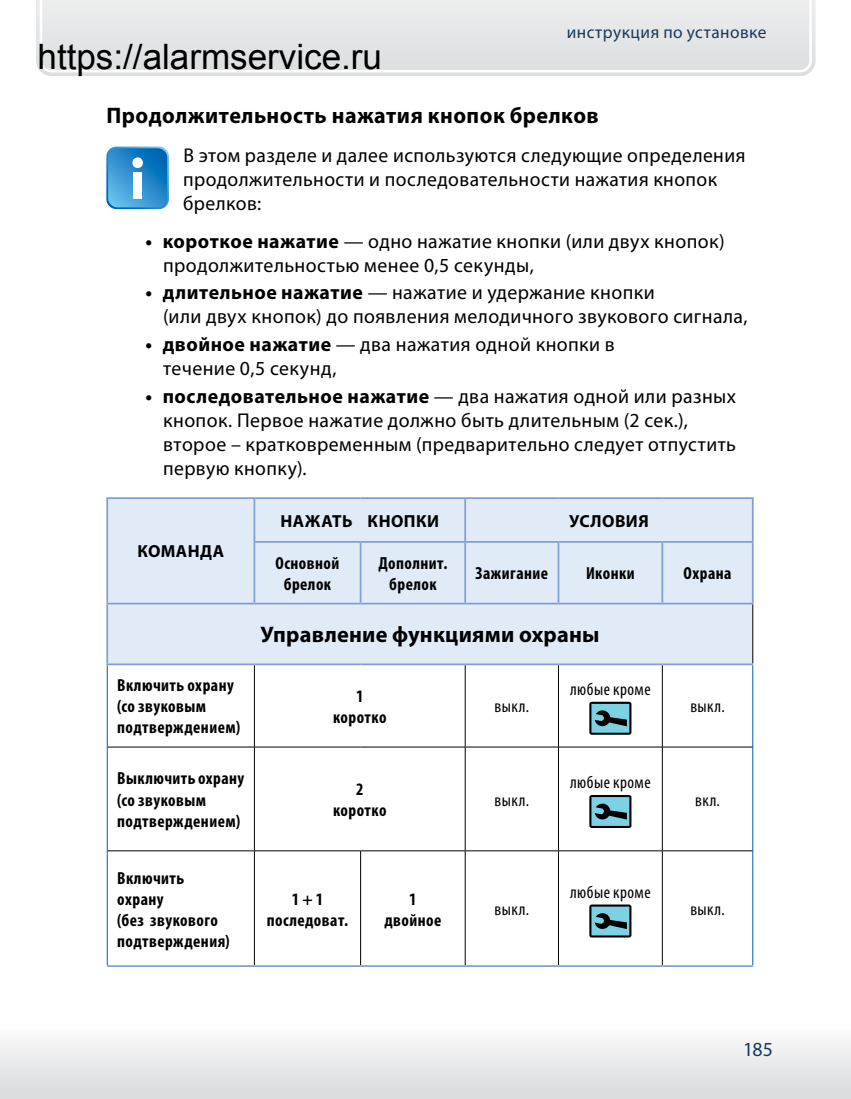
<style>
.page{position:relative;width:851px;height:1099px;background:#fff}
.page>*{position:absolute;margin:0;border:0;box-sizing:border-box;transform-origin:0 0}
.t1{font:700 22.5px "Myriad Pro";letter-spacing:.02em;color:#000}
.t2{font:20px/24px "Myriad Pro";letter-spacing:.02em;color:#000}
.t3{font:20px "Myriad Pro";color:#17395e}
.t4{font:700 condensed 17.5px/21px "Myriad Pro";letter-spacing:.025em;color:#000;text-align:center}
.t5{font:condensed 17.5px "Myriad Pro";letter-spacing:.03em;color:#000}
.t6{font:700 17.5px "Myriad Pro";letter-spacing:.025em;color:#000}
.t7{font:17.5px "Myriad Pro";letter-spacing:.025em;color:#17395e}
.s1{font-weight:700}
</style>
<div class="page">
<svg style="left:36px;top:0;width:779px;height:76px;background:#dedfe0"></svg>
<svg style="left:38px;top:0;width:774px;height:74px;background:#dbdcdd"></svg>
<svg style="left:0;top:1041px;width:850px;height:57px"></svg>
<svg style="left:106px;top:146px;width:63px;height:63px;background:#3593cf"></svg>
<div style="left:132px;top:157px;width:11px;height:11px;background:#fff;border-radius:50%"></div>
<div style="left:133px;top:172px;width:9px;height:26px;background:#fff"></div>
<div style="left:108px;top:499px;width:644px;height:164px;background:#e1eaf7"></div>
<hr style="left:107px;top:665px;width:1px;height:82px;background:#005fae">
<hr style="left:752px;top:665px;width:1px;height:82px;background:#005fae">
<hr style="left:107px;top:747px;width:1px;height:103px;background:#005fae">
<hr style="left:752px;top:747px;width:1px;height:103px;background:#005fae">
<hr style="left:254px;top:665px;width:1px;height:81px;background:#000">
<hr style="left:464px;top:665px;width:1px;height:81px;background:#000">
<hr style="left:558px;top:665px;width:1px;height:81px;background:#000">
<hr style="left:661px;top:665px;width:1px;height:81px;background:#000">
<hr style="left:107px;top:746px;width:147px;height:1px;background:#000">
<hr style="left:254px;top:746px;width:106px;height:1px;background:#000">
<hr style="left:254px;top:747px;width:1px;height:103px;background:#000">
<hr style="left:360px;top:746px;width:105px;height:1px;background:#000">
<hr style="left:465px;top:746px;width:93px;height:1px;background:#000">
<hr style="left:464px;top:747px;width:1px;height:103px;background:#000">
<hr style="left:558px;top:746px;width:104px;height:1px;background:#000">
<hr style="left:558px;top:747px;width:1px;height:103px;background:#000">
<hr style="left:662px;top:746px;width:90px;height:1px;background:#000">
<hr style="left:661px;top:747px;width:1px;height:103px;background:#000">
<hr style="left:107px;top:850px;width:1px;height:115px;background:#005fae">
<hr style="left:752px;top:850px;width:1px;height:115px;background:#005fae">
<hr style="left:254px;top:851px;width:1px;height:114px;background:#000">
<hr style="left:360px;top:851px;width:1px;height:114px;background:#000">
<hr style="left:464px;top:851px;width:1px;height:114px;background:#000">
<hr style="left:558px;top:851px;width:1px;height:114px;background:#000">
<hr style="left:661px;top:851px;width:1px;height:114px;background:#000">
<hr style="left:106px;top:497px;width:148px;height:2px;background:#80a0d3">
<hr style="left:106px;top:499px;width:2px;height:43px;background:#80a0d3">
<hr style="left:106px;top:542px;width:2px;height:60px;background:#80a0d3">
<hr style="left:254px;top:497px;width:106px;height:2px;background:#80a0d3">
<hr style="left:253px;top:499px;width:2px;height:42px;background:#80a0d3">
<hr style="left:360px;top:497px;width:105px;height:2px;background:#80a0d3">
<hr style="left:465px;top:497px;width:93px;height:2px;background:#80a0d3">
<hr style="left:464px;top:499px;width:2px;height:42px;background:#80a0d3">
<hr style="left:558px;top:497px;width:104px;height:2px;background:#80a0d3">
<hr style="left:662px;top:497px;width:91px;height:2px;background:#80a0d3">
<hr style="left:751px;top:499px;width:2px;height:42px;background:#80a0d3">
<hr style="left:253px;top:541px;width:107px;height:2px;background:#80a0d3">
<hr style="left:253px;top:543px;width:2px;height:59px;background:#80a0d3">
<hr style="left:360px;top:541px;width:105px;height:2px;background:#80a0d3">
<hr style="left:359px;top:543px;width:2px;height:59px;background:#80a0d3">
<hr style="left:465px;top:541px;width:93px;height:2px;background:#80a0d3">
<hr style="left:464px;top:543px;width:2px;height:59px;background:#80a0d3">
<hr style="left:558px;top:541px;width:104px;height:2px;background:#80a0d3">
<hr style="left:557px;top:543px;width:2px;height:59px;background:#80a0d3">
<hr style="left:662px;top:541px;width:91px;height:2px;background:#80a0d3">
<hr style="left:661px;top:543px;width:2px;height:59px;background:#80a0d3">
<hr style="left:751px;top:543px;width:2px;height:59px;background:#80a0d3">
<hr style="left:107px;top:965px;width:147px;height:1px;background:#80a0d3">
<hr style="left:254px;top:965px;width:106px;height:1px;background:#80a0d3">
<hr style="left:360px;top:965px;width:105px;height:1px;background:#80a0d3">
<hr style="left:465px;top:965px;width:93px;height:1px;background:#80a0d3">
<hr style="left:558px;top:965px;width:104px;height:1px;background:#80a0d3">
<hr style="left:662px;top:965px;width:91px;height:1px;background:#80a0d3">
<hr style="left:107px;top:850px;width:147px;height:1px;background:#000">
<hr style="left:254px;top:850px;width:106px;height:1px;background:#000">
<hr style="left:360px;top:850px;width:105px;height:1px;background:#000">
<hr style="left:465px;top:850px;width:93px;height:1px;background:#000">
<hr style="left:558px;top:850px;width:104px;height:1px;background:#000">
<hr style="left:662px;top:850px;width:90px;height:1px;background:#000">
<hr style="left:106px;top:604px;width:2px;height:59px;background:#80a0d3">
<hr style="left:106px;top:602px;width:148px;height:2px;background:#80a0d3">
<hr style="left:254px;top:602px;width:106px;height:2px;background:#80a0d3">
<hr style="left:360px;top:602px;width:105px;height:2px;background:#80a0d3">
<hr style="left:465px;top:602px;width:93px;height:2px;background:#80a0d3">
<hr style="left:558px;top:602px;width:104px;height:2px;background:#80a0d3">
<hr style="left:662px;top:602px;width:91px;height:2px;background:#80a0d3">
<hr style="left:752px;top:604px;width:1px;height:59px;background:#000">
<hr style="left:106px;top:663px;width:148px;height:2px;background:#80a0d3">
<hr style="left:254px;top:663px;width:106px;height:2px;background:#80a0d3">
<hr style="left:360px;top:663px;width:105px;height:2px;background:#80a0d3">
<hr style="left:465px;top:663px;width:93px;height:2px;background:#80a0d3">
<hr style="left:558px;top:663px;width:104px;height:2px;background:#80a0d3">
<hr style="left:662px;top:663px;width:91px;height:2px;background:#80a0d3">
<svg style="left:589px;top:701px;width:42px;height:33px"></svg>
<svg style="left:589px;top:795px;width:42px;height:33px"></svg>
<svg style="left:589px;top:904px;width:42px;height:33px"></svg>
<p class="t7" style="left:566px;top:22px;width:201px">инструкция по установке</p>
<p class="t1" style="left:106px;top:101px;width:494px">Продолжительность нажатия кнопок брелков</p>
<p class="t2" style="left:183px;top:142px;width:563px">В этом разделе и далее используются следующие определения продолжительности и последовательности нажатия кнопок брелков:</p>
<p class="t2" style="left:163px;top:229px;width:563px;text-indent:-18px"><span class="s1">• короткое нажатие</span> — одно нажатие кнопки (или двух кнопок) продолжительностью менее 0,5 секунды,</p>
<p class="t2" style="left:163px;top:280px;width:586px;text-indent:-18px"><span class="s1">• длительное нажатие</span> — нажатие и удержание кнопки<br>(или двух кнопок) до появления мелодичного звукового сигнала,</p>
<p class="t2" style="left:163px;top:332px;width:453px;text-indent:-18px"><span class="s1">• двойное нажатие</span> — два нажатия одной кнопки в течение 0,5 секунд,</p>
<p class="t2" style="left:163px;top:383px;width:574px;text-indent:-18px"><span class="s1">• последовательное нажатие</span> — два нажатия одной или разных кнопок. Первое нажатие должно быть длительным (2 сек.), второе – кратковременным (предварительно следует отпустить первую кнопку).</p>
<p class="t6" style="left:137px;top:540px;width:88px">КОМАНДА</p>
<p class="t6" style="left:280px;top:509px;width:160px">НАЖАТЬ КНОПКИ</p>
<p class="t6" style="left:569px;top:509px;width:81px">УСЛОВИЯ</p>
<p class="t4" style="left:275px;top:552px;width:65px">Основной брелок</p>
<p class="t4" style="left:378px;top:552px;width:71px">Дополнит. брелок</p>
<p class="t4" style="left:475px;top:562px;width:74px">Зажигание</p>
<p class="t4" style="left:586px;top:562px;width:50px">Иконки</p>
<p class="t4" style="left:683px;top:562px;width:50px">Охрана</p>
<p class="t1" style="left:260px;top:620px;width:340px">Управление функциями охраны</p>
<p class="t4" style="left:117px;top:674px;width:124px;text-align:left">Включить охрану (со звуковым подтверждением)</p>
<p class="t4" style="left:333px;top:685px;width:55px">1 коротко</p>
<p class="t4" style="left:117px;top:767px;width:129px;text-align:left">Выключить охрану (со звуковым подтверждением)</p>
<p class="t4" style="left:333px;top:778px;width:55px">2 коротко</p>
<p class="t4" style="left:117px;top:866px;width:114px;text-align:left">Включить охрану<br>(без звукового подтверждения)</p>
<p class="t4" style="left:267px;top:887px;width:83px">1 + 1 последоват.</p>
<p class="t4" style="left:384px;top:887px;width:58px">1 двойное</p>
<p class="t5" style="left:570px;top:678px;width:82px">любые кроме</p>
<p class="t5" style="left:494px;top:696px;width:36px">выкл.</p>
<p class="t5" style="left:690px;top:696px;width:36px">выкл.</p>
<p class="t5" style="left:570px;top:771px;width:82px">любые кроме</p>
<p class="t5" style="left:494px;top:789px;width:36px">выкл.</p>
<p class="t5" style="left:695px;top:789px;width:26px">вкл.</p>
<p class="t5" style="left:570px;top:881px;width:82px">любые кроме</p>
<p class="t5" style="left:494px;top:898px;width:36px">выкл.</p>
<p class="t5" style="left:690px;top:898px;width:36px">выкл.</p>
<p class="t3" style="left:743px;top:1037px;width:32px">185</p>
</div>
